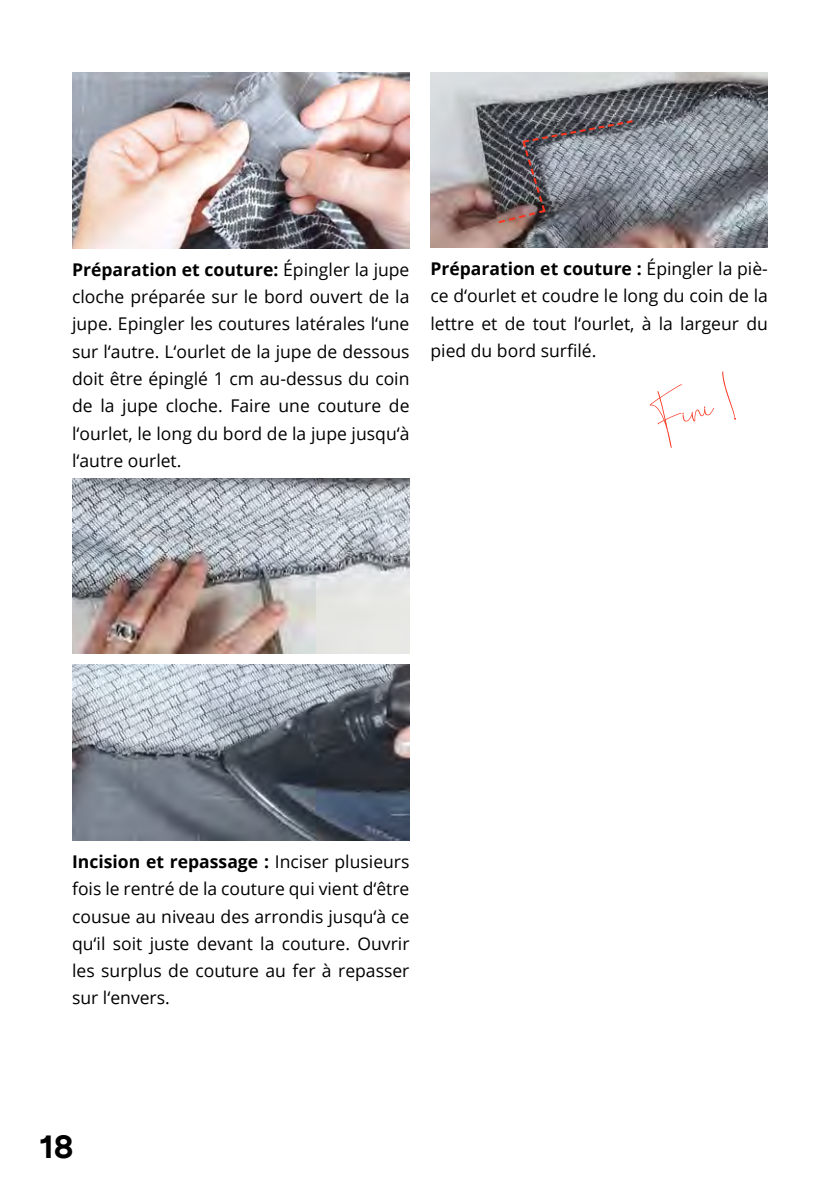
<style>
.page{position:relative;width:840px;height:1191px;background:#fff}
.page>*{position:absolute;margin:0;border:0;box-sizing:border-box;transform-origin:0 0}
.t1{font:66.6px "Cellina";color:#f9331e}
.t2{font:700 32px "Nurom";color:#000}
.t3{font:17.6px/27.2px "Open Sans";color:#000;text-align:justify}
.s1{font-weight:700}
</style>
<div class="page">
<img style="left:72px;top:478px;width:337px;height:175px">
<img style="left:72px;top:73px;width:337px;height:175px">
<img style="left:72px;top:665px;width:337px;height:175px">
<img style="left:430px;top:72px;width:337px;height:176px">
<svg style="left:496px;top:119px;width:138px;height:106px;background:#727076"></svg>
<p class="t3" style="left:72px;top:255px;width:339px"><span class="s1">Préparation et couture:</span> Épingler la jupe cloche préparée sur le bord ouvert de la jupe. Epingler les coutures latérales l‘une sur l‘autre. L‘ourlet de la jupe de dessous doit être épinglé 1 cm au-dessus du coin de la jupe cloche. Faire une couture de l‘ourlet, le long du bord de la jupe jusqu‘à l‘autre ourlet.</p>
<p class="t3" style="left:430px;top:255px;width:339px"><span class="s1">Préparation et couture :</span> Épingler la piè&shy;ce d‘ourlet et coudre le long du coin de la lettre et de tout l‘ourlet, à la largeur du pied du bord surfilé.</p>
<h1 class="t1" style="left:645px;top:391px;width:81px;rotate:-16deg">Fini !</h1>
<p class="t3" style="left:72px;top:847px;width:339px"><span class="s1">Incision et repassage :</span> Inciser plusieurs fois le rentré de la couture qui vient d‘être cousue au niveau des arrondis jusqu‘à ce qu‘il soit juste devant la couture. Ouvrir les surplus de couture au fer à repasser sur l‘envers.</p>
<h2 class="t2" style="left:39px;top:1126px;width:35px">18</h2>
</div>
